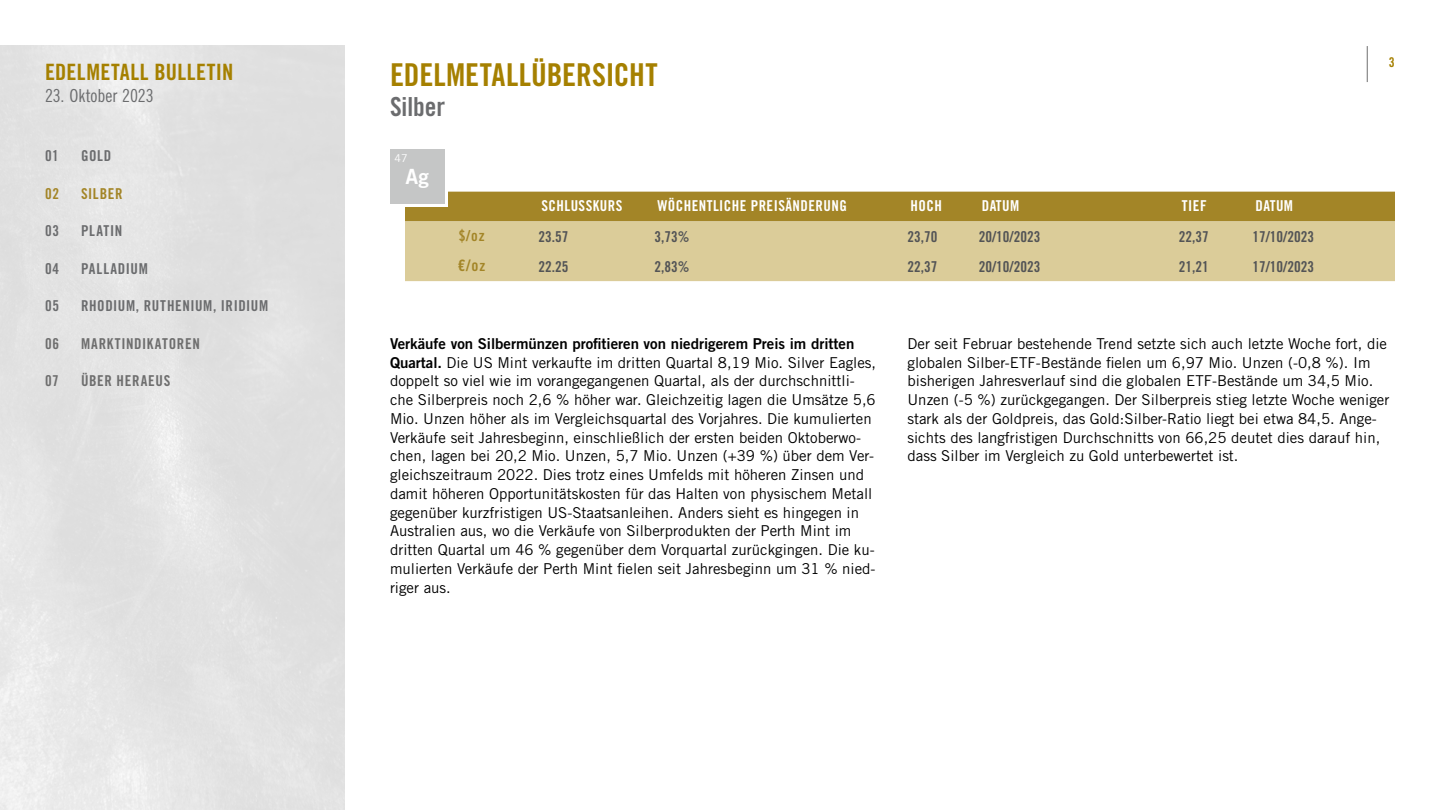
<style>
.page{position:relative;width:1440px;height:810px;background:#fff}
.page>*{position:absolute;margin:0;border:0;box-sizing:border-box;transform-origin:0 0}
.t1{font:31.5px "Trade Gothic LT Pro Bd Cn 20";color:#a58000}
.t2{font:26.25px "Trade Gothic LT Pro Bd Cn 20";color:#6b6c6e}
.t3{font:22.5px "Trade Gothic LT Pro Bd Cn 20";letter-spacing:.02em;color:#a58000}
.t4{font:21px "Trade Gothic LT Std Bd 2";color:#fff}
.t5{font:18px "Trade Gothic LT Pro Cn 18";letter-spacing:-.005em;color:#6b6c6e}
.t6{font:15.75px "Trade Gothic LT Pro Bd Cn 20";color:#a38527}
.t7{font:15px/18.8px "Trade Gothic LT Std";color:#000}
.t8{font:15px "Trade Gothic LT Std Bd Cn 20";color:#535456}
.t9{font:15px "Trade Gothic LT Std Bd 2";color:#000}
.t10{font:15px "Trade Gothic LT Pro Bd Cn 20";letter-spacing:.03em;color:#fff}
.t11{font:15px "Trade Gothic LT Pro Bd Cn 20";letter-spacing:.04em;color:#6b6c6e}
.t12{font:15px "Trade Gothic LT Pro Bd Cn 20";letter-spacing:.05em;color:#6e6e6e}
.t13{font:15px "Trade Gothic LT Pro Bd Cn 20";letter-spacing:.05em;color:#a38527}
.t14{font:13.5px "Trade Gothic LT Pro Bd Cn 20";color:#a58000}
.t15{font:10.8px "Trade Gothic LT Std";color:#fff}
.s1{font-size:15px}
.s2{font-family:"Trade Gothic LT Std Bd 2"}
</style>
<div class="page">
<hr style="left:1367px;top:46px;width:1px;height:36px;background:#6e6e6e">
<div style="left:405px;top:192px;width:990px;height:29px;background:#a38527"></div>
<div style="left:405px;top:221px;width:990px;height:60px;background:#dbcc99"></div>
<div style="left:393px;top:152px;width:54px;height:55px;background:linear-gradient(to right,#fff,#fff)"></div>
<div style="left:390px;top:150px;width:54px;height:54px;background:#c5c6c6"></div>
<h3 class="t3" style="left:45px;top:58px;width:190px">EDELMETALL BULLETIN</h3>
<p class="t5" style="left:45px;top:85px;width:110px">23. Oktober 2023</p>
<p class="t11" style="left:45px;top:147px;width:15px">01</p>
<p class="t11" style="left:81px;top:147px;width:32px">GOLD</p>
<p class="t13" style="left:45px;top:184px;width:16px">02</p>
<p class="t13" style="left:81px;top:184px;width:43px">SILBER</p>
<p class="t11" style="left:45px;top:222px;width:16px">03</p>
<p class="t11" style="left:81px;top:222px;width:43px">PLATIN</p>
<p class="t11" style="left:45px;top:259px;width:16px">04</p>
<p class="t11" style="left:81px;top:259px;width:68px">PALLADIUM</p>
<p class="t11" style="left:45px;top:297px;width:16px">05</p>
<p class="t11" style="left:81px;top:297px;width:189px">RHODIUM, RUTHENIUM, IRIDIUM</p>
<p class="t12" style="left:45px;top:334px;width:16px">06</p>
<p class="t12" style="left:81px;top:334px;width:120px">MARKTINDIKATOREN</p>
<p class="t12" style="left:45px;top:372px;width:15px">07</p>
<p class="t12" style="left:81px;top:372px;width:91px">ÜBER HERAEUS</p>
<h1 class="t1" style="left:390px;top:56px;width:269px">EDELMETALLÜBERSICHT</h1>
<h2 class="t2" style="left:390px;top:91px;width:57px">Silber</h2>
<p class="t15" style="left:395px;top:152px;width:15px">47</p>
<h3 class="t4" style="left:406px;top:164px;width:25px">Ag</h3>
<p class="t10" style="left:541px;top:196px;width:83px">SCHLUSSKURS</p>
<p class="t10" style="left:657px;top:196px;width:191px">WÖCHENTLICHE PREISÄNDERUNG</p>
<p class="t10" style="left:910px;top:196px;width:33px">HOCH</p>
<p class="t10" style="left:982px;top:196px;width:39px">DATUM</p>
<p class="t10" style="left:1182px;top:196px;width:26px">TIEF</p>
<p class="t10" style="left:1255px;top:196px;width:39px">DATUM</p>
<p class="t13" style="left:459px;top:226px;width:28px">$/oz</p>
<p class="t8" style="left:538px;top:227px;width:31px">23.57</p>
<p class="t8" style="left:654px;top:227px;width:36px">3,73%</p>
<p class="t8" style="left:907px;top:227px;width:31px">23,70</p>
<p class="t8" style="left:979px;top:227px;width:63px">20/10/2023</p>
<p class="t8" style="left:1179px;top:227px;width:31px">22,37</p>
<p class="t8" style="left:1252px;top:227px;width:63px">17/10/2023</p>
<p class="t6" style="left:458px;top:256px;width:29px">€/o<span class="s1">z</span></p>
<p class="t8" style="left:538px;top:257px;width:31px">22.25</p>
<p class="t8" style="left:654px;top:257px;width:36px">2,83%</p>
<p class="t8" style="left:907px;top:257px;width:31px">22,37</p>
<p class="t8" style="left:979px;top:257px;width:63px">20/10/2023</p>
<p class="t8" style="left:1179px;top:257px;width:31px">21,21</p>
<p class="t8" style="left:1252px;top:257px;width:63px">17/10/2023</p>
<p class="t14" style="left:1389px;top:54px;width:7px">3</p>
<p class="t9" style="left:390px;top:334px;width:466px">Verkäufe von Silbermünzen profitieren von niedrigerem Preis im dritten</p>
<p class="t7" style="left:390px;top:353px;width:488px"><span class="s2">Quartal.</span> Die US Mint verkaufte im dritten Quartal 8,19 Mio. Silver Eagles, doppelt so viel wie im vorangegangenen Quartal, als der durchschnittli&shy;che Silberpreis noch 2,6 % höher war. Gleichzeitig lagen die Umsätze 5,6<br>Mio. Unzen höher als im Vergleichsquartal des Vorjahres. Die kumulierten Verkäufe seit Jahresbeginn, einschließlich der ersten beiden Oktoberwo&shy;chen, lagen bei 20,2 Mio. Unzen, 5,7 Mio. Unzen (+39 %) über dem Ver&shy;gleichszeitraum 2022. Dies trotz eines Umfelds mit höheren Zinsen und damit höheren Opportunitätskosten für das Halten von physischem Metall gegenüber kurzfristigen US-Staatsanleihen. Anders sieht es hingegen in Australien aus, wo die Verkäufe von Silberprodukten der Perth Mint im dritten Quartal um 46 % gegenüber dem Vorquartal zurückgingen. Die ku&shy;mulierten Verkäufe der Perth Mint fielen seit Jahresbeginn um 31 % nied&shy;riger aus.</p>
<p class="t7" style="left:908px;top:334px;width:483px">Der seit Februar bestehende Trend setzte sich auch letzte Woche fort, die globalen Silber-ETF-Bestände fielen um 6,97 Mio. Unzen (-0,8 %). Im bisherigen Jahresverlauf sind die globalen ETF-Bestände um 34,5 Mio.<br>Unzen (-5 %) zurückgegangen. Der Silberpreis stieg letzte Woche weniger stark als der Goldpreis, das Gold:Silber-Ratio liegt bei etwa 84,5. Ange&shy;sichts des langfristigen Durchschnitts von 66,25 deutet dies darauf hin, dass Silber im Vergleich zu Gold unterbewertet ist.</p>
</div>
